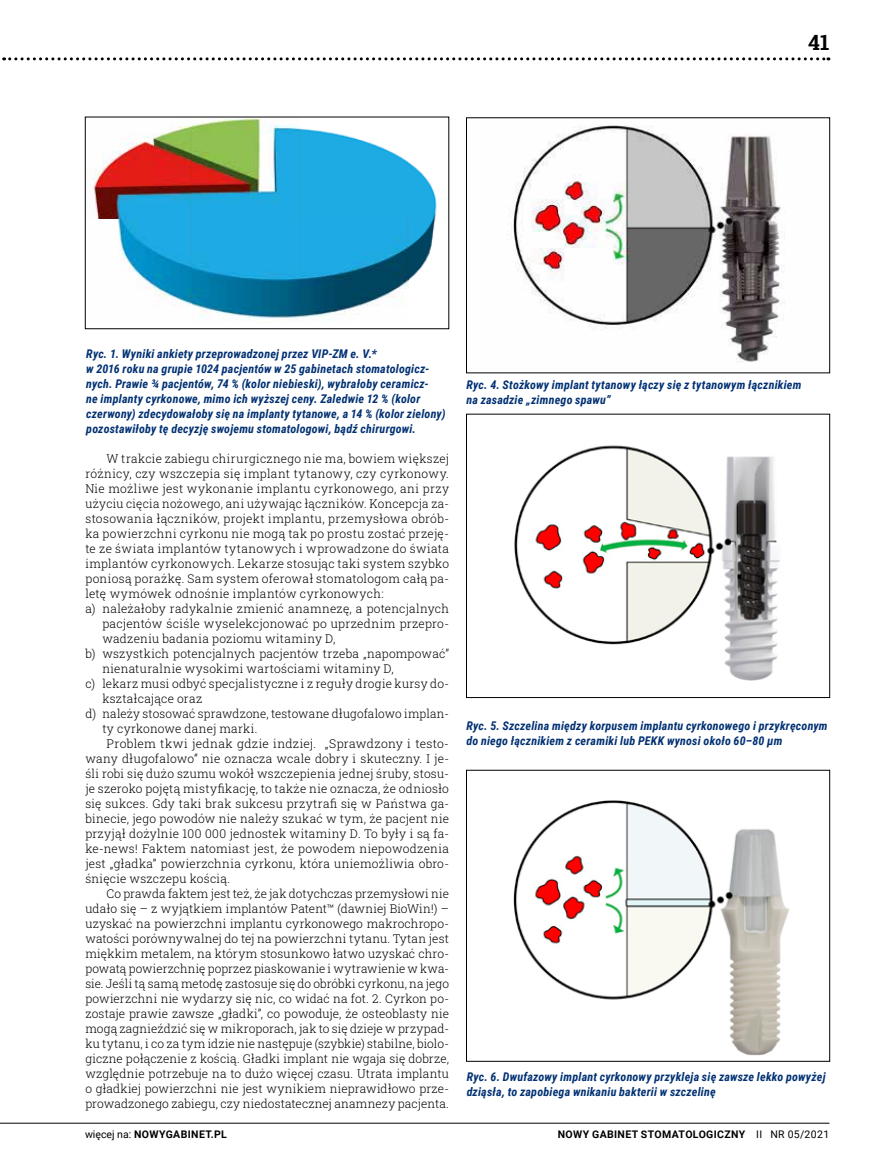
<style>
.page{position:relative;width:872px;height:1170px;background:#fff}
.page>*{position:absolute;margin:0;border:0;box-sizing:border-box;transform-origin:0 0}
.t1{font:700 21px "Roboto Slab";color:#000}
.t2{font:300 12px "Roboto Slab";letter-spacing:.015em;color:#000}
.t3{font:italic 700 12px/15px "Roboto Condensed";letter-spacing:.015em;color:#023173}
.t4{font:700 10.5px "Roboto";letter-spacing:.035em;color:#000}
.s1{font-weight:400}
</style>
<div class="page">
<img style="left:87px;top:119px;width:350px;height:204px">
<img style="left:509px;top:125px;width:276px;height:238px">
<div style="left:466px;top:118px;width:364px;height:255px;border:1px solid #000"></div>
<img style="left:514px;top:445px;width:266px;height:236px">
<div style="left:466px;top:414px;width:364px;height:283px;border:1px solid #000"></div>
<img style="left:513px;top:800px;width:277px;height:255px">
<div style="left:466px;top:770px;width:364px;height:291px;border:1px solid #000"></div>
<svg style="left:4px;top:57px;width:825px;height:3px"></svg>
<hr style="left:0;top:1122px;width:829px;height:1px;background:#000">
<h1 class="t1" style="left:808px;top:28px;width:23px">41</h1>
<p class="t3" style="left:86px;top:345px;width:361px">Ryc. 1. Wyniki ankiety przeprowadzonej przez VIP-ZM e. V.*<br>w 2016 roku na grupie 1024 pacjentów w 25 gabinetach stomatologicz&shy;nych. Prawie ¾ pacjentów, 74 % (kolor niebieski), wybrałoby ceramicz-<br>ne implanty cyrkonowe, mimo ich wyższej ceny. Zaledwie 12 % (kolor czerwony) zdecydowałoby się na implanty tytanowe, a 14 % (kolor zielony) pozostawiłoby tę decyzję swojemu stomatologowi, bądź chirurgowi.</p>
<p class="t2" style="left:107px;top:450px;width:344px">W trakcie zabiegu chirurgicznego nie ma, bowiem większej</p>
<p class="t2" style="left:85px;top:465px;width:365px">różnicy, czy wszczepia się implant tytanowy, czy cyrkonowy.</p>
<p class="t2" style="left:85px;top:480px;width:365px">Nie możliwe jest wykonanie implantu cyrkonowego, ani przy</p>
<p class="t2" style="left:85px;top:495px;width:365px">użyciu cięcia nożowego, ani używając łączników. Koncepcja za-</p>
<p class="t2" style="left:85px;top:510px;width:365px">stosowania łączników, projekt implantu, przemysłowa obrób-</p>
<p class="t2" style="left:85px;top:525px;width:365px">ka powierzchni cyrkonu nie mogą tak po prostu zostać przeję-</p>
<p class="t2" style="left:85px;top:540px;width:365px">te ze świata implantów tytanowych i wprowadzone do świata</p>
<p class="t2" style="left:85px;top:555px;width:365px">implantów cyrkonowych. Lekarze stosując taki system szybko</p>
<p class="t2" style="left:85px;top:570px;width:365px">poniosą porażkę. Sam system oferował stomatologom całą pa-</p>
<p class="t2" style="left:85px;top:585px;width:300px">letę wymówek odnośnie implantów cyrkonowych:</p>
<p class="t2" style="left:85px;top:600px;width:365px">a) należałoby radykalnie zmienić anamnezę, a potencjalnych</p>
<p class="t2" style="left:102px;top:615px;width:348px">pacjentów ściśle wyselekcjonować po uprzednim przepro-</p>
<p class="t2" style="left:102px;top:630px;width:235px">wadzeniu badania poziomu witaminy D,</p>
<p class="t2" style="left:85px;top:645px;width:365px">b) wszystkich potencjalnych pacjentów trzeba „napompować”</p>
<p class="t2" style="left:102px;top:660px;width:293px">nienaturalnie wysokimi wartościami witaminy D,</p>
<p class="t2" style="left:85px;top:675px;width:365px">c) lekarz musi odbyć specjalistyczne i z reguły drogie kursy do-</p>
<p class="t2" style="left:102px;top:690px;width:101px">kształcające oraz</p>
<p class="t2" style="left:85px;top:705px;width:365px">d) należy stosować sprawdzone, testowane długofalowo implan-</p>
<p class="t2" style="left:102px;top:720px;width:157px">ty cyrkonowe danej marki.</p>
<p class="t2" style="left:107px;top:735px;width:344px">Problem tkwi jednak gdzie indziej. „Sprawdzony i testo-</p>
<p class="t2" style="left:85px;top:750px;width:365px">wany długofalowo” nie oznacza wcale dobry i skuteczny. I je-</p>
<p class="t2" style="left:85px;top:765px;width:365px">śli robi się dużo szumu wokół wszczepienia jednej śruby, stosu-</p>
<p class="t2" style="left:85px;top:780px;width:365px">je szeroko pojętą mistyfikację, to także nie oznacza, że odniosło</p>
<p class="t2" style="left:85px;top:795px;width:365px">się sukces. Gdy taki brak sukcesu przytrafi się w Państwa ga-</p>
<p class="t2" style="left:85px;top:810px;width:365px">binecie, jego powodów nie należy szukać w tym, że pacjent nie</p>
<p class="t2" style="left:85px;top:825px;width:365px">przyjął dożylnie 100 000 jednostek witaminy D. To były i są fa-</p>
<p class="t2" style="left:85px;top:840px;width:365px">ke-news! Faktem natomiast jest, że powodem niepowodzenia</p>
<p class="t2" style="left:85px;top:855px;width:365px">jest „gładka” powierzchnia cyrkonu, która uniemożliwia obro-</p>
<p class="t2" style="left:85px;top:870px;width:146px">śnięcie wszczepu kością.</p>
<p class="t2" style="left:107px;top:885px;width:344px">Co prawda faktem jest też, że jak dotychczas przemysłowi nie</p>
<p class="t2" style="left:85px;top:900px;width:365px">udało się – z wyjątkiem implantów Patent™ (dawniej BioWin!) –</p>
<p class="t2" style="left:85px;top:915px;width:365px">uzyskać na powierzchni implantu cyrkonowego makrochropo-</p>
<p class="t2" style="left:85px;top:930px;width:365px">watości porównywalnej do tej na powierzchni tytanu. Tytan jest</p>
<p class="t2" style="left:85px;top:945px;width:365px">miękkim metalem, na którym stosunkowo łatwo uzyskać chro-</p>
<p class="t2" style="left:85px;top:960px;width:365px">powatą powierzchnię poprzez piaskowanie i wytrawienie w kwa-</p>
<p class="t2" style="left:85px;top:975px;width:365px">sie. Jeśli tą samą metodę zastosuje się do obróbki cyrkonu, na jego</p>
<p class="t2" style="left:85px;top:990px;width:365px">powierzchni nie wydarzy się nic, co widać na fot. 2. Cyrkon po-</p>
<p class="t2" style="left:85px;top:1005px;width:365px">zostaje prawie zawsze „gładki”, co powoduje, że osteoblasty nie</p>
<p class="t2" style="left:85px;top:1020px;width:365px">mogą zagnieździć się w mikroporach, jak to się dzieje w przypad-</p>
<p class="t2" style="left:85px;top:1035px;width:365px">ku tytanu, i co za tym idzie nie następuje (szybkie) stabilne, biolo-</p>
<p class="t2" style="left:85px;top:1050px;width:365px">giczne połączenie z kością. Gładki implant nie wgaja się dobrze,</p>
<p class="t2" style="left:85px;top:1065px;width:365px">względnie potrzebuje na to dużo więcej czasu. Utrata implantu</p>
<p class="t2" style="left:85px;top:1080px;width:365px">o gładkiej powierzchni nie jest wynikiem nieprawidłowo prze-</p>
<p class="t2" style="left:85px;top:1095px;width:365px">prowadzonego zabiegu, czy niedostatecznej anamnezy pacjenta.</p>
<p class="t3" style="left:466px;top:376px;width:336px">Ryc. 4. Stożkowy implant tytanowy łączy się z tytanowym łącznikiem na zasadzie „zimnego spawu”</p>
<p class="t3" style="left:466px;top:718px;width:363px">Ryc. 5. Szczelina między korpusem implantu cyrkonowego i przykręconym do niego łącznikiem z ceramiki lub PEKK wynosi około 60–80 μm</p>
<p class="t3" style="left:467px;top:1068px;width:360px">Ryc. 6. Dwufazowy implant cyrkonowy przykleja się zawsze lekko powyżej dziąsła, to zapobiega wnikaniu bakterii w szczelinę</p>
<p class="t4" style="left:85px;top:1126px;width:143px"><span class="s1">więcej na:</span> NOWYGABINET.PL</p>
<p class="t4" style="left:557px;top:1126px;width:273px">NOWY GABINET STOMATOLOGICZNY <span class="s1">II NR 05/2021</span></p>
</div>
